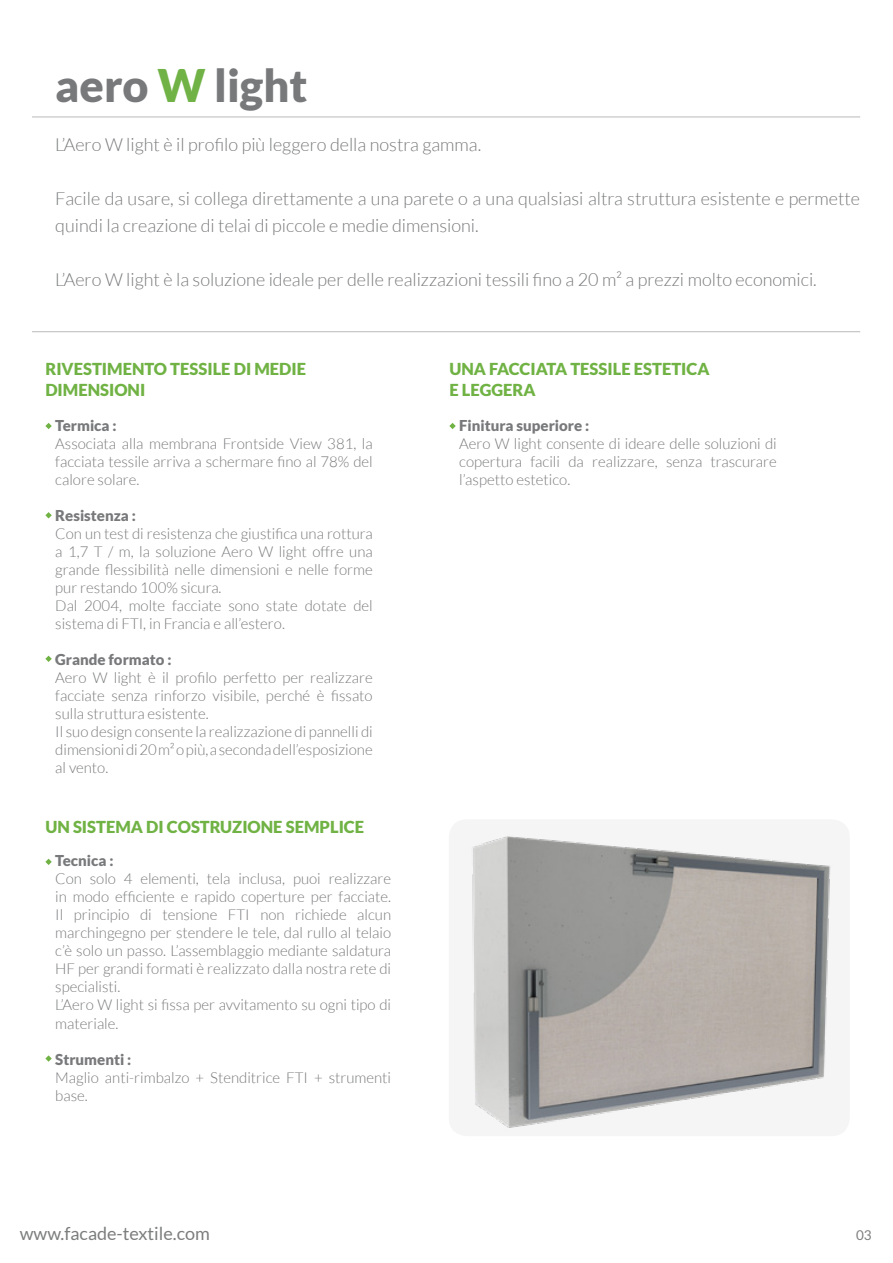
<style>
.page{position:relative;width:893px;height:1263px;background:#fff}
.page>*{position:absolute;margin:0;border:0;box-sizing:border-box;transform-origin:0 0}
.t1{font:900 45px "Lato";color:#78797b}
.t2{font:300 18px/27px "Lato";color:#78797b}
.t3{font:18px "Lato";color:#7c7d7d}
.t4{font:900 16.5px/21px "Lato";color:#70b244}
.t5{font:300 15px/18px "Lato";color:#78797b}
.t6{font:900 15px "Lato";color:#78797b}
.t7{font:13.5px "Lato";color:#7c7d7d}
.s1{color:#70b245}
</style>
<div class="page">
<hr style="left:32px;top:116px;width:828px;height:1px;background:#c2c1c0">
<hr style="left:32px;top:331px;width:828px;height:1px;background:#c2c1c0">
<svg style="left:45px;top:423px;width:7px;height:6px"></svg>
<svg style="left:45px;top:512px;width:7px;height:6px"></svg>
<svg style="left:45px;top:656px;width:7px;height:6px"></svg>
<svg style="left:449px;top:423px;width:7px;height:6px"></svg>
<svg style="left:45px;top:1055px;width:7px;height:7px"></svg>
<img style="left:467px;top:835px;width:367px;height:298px">
<svg style="left:45px;top:859px;width:7px;height:6px"></svg>
<h1 class="t1" style="left:55px;top:59px;width:254px">aero <span class="s1">W</span> light</h1>
<p class="t2" style="left:55px;top:131px;width:427px">L’Aero W light è il profilo più leggero della nostra gamma.</p>
<p class="t2" style="left:55px;top:185px;width:806px">Facile da usare, si collega direttamente a una parete o a una qualsiasi altra struttura esistente e permette quindi la creazione di telai di piccole e medie dimensioni.</p>
<p class="t2" style="left:55px;top:266px;width:763px">L’Aero W light è la soluzione ideale per delle realizzazioni tessili fino a 20 m² a prezzi molto economici.</p>
<p class="t4" style="left:45px;top:359px;width:262px">RIVESTIMENTO TESSILE DI MEDIE<br>DIMENSIONI</p>
<p class="t6" style="left:55px;top:416px;width:63px">Termica :</p>
<p class="t5" style="left:55px;top:434px;width:319px;text-align:justify">Associata alla membrana Frontside View 381, la facciata tessile arriva a schermare fino al 78% del calore solare.</p>
<p class="t6" style="left:55px;top:506px;width:82px">Resistenza :</p>
<p class="t5" style="left:55px;top:524px;width:319px">Con un test di resistenza che giustifica una rottura a 1,7 T / m, la soluzione Aero W light offre una grande flessibilità nelle dimensioni e nelle forme pur restando 100% sicura.<br>Dal 2004, molte facciate sono state dotate del sistema di FTI, in Francia e all’estero.</p>
<p class="t6" style="left:55px;top:650px;width:118px">Grande formato :</p>
<p class="t5" style="left:55px;top:668px;width:319px">Aero W light è il profilo perfetto per realizzare facciate senza rinforzo visibile, perché è fissato sulla struttura esistente.<br>Il suo design consente la realizzazione di pannelli di dimensioni di 20 m² o più, a seconda dell’esposizione al vento.</p>
<p class="t4" style="left:45px;top:816px;width:320px">UN SISTEMA DI COSTRUZIONE SEMPLICE</p>
<p class="t6" style="left:55px;top:852px;width:60px">Tecnica :</p>
<p class="t5" style="left:55px;top:870px;width:337px">Con solo 4 elementi, tela inclusa, puoi realizzare in modo efficiente e rapido coperture per facciate.<br>Il principio di tensione FTI non richiede alcun marchingegno per stendere le tele, dal rullo al telaio c’è solo un passo. L’assemblaggio mediante saldatura HF per grandi formati è realizzato dalla nostra rete di specialisti.<br>L’Aero W light si fissa per avvitamento su ogni tipo di materiale.</p>
<p class="t6" style="left:55px;top:1050px;width:78px">Strumenti :</p>
<p class="t5" style="left:55px;top:1068px;width:337px">Maglio anti-rimbalzo + Stenditrice FTI + strumenti base.</p>
<p class="t4" style="left:449px;top:359px;width:262px">UNA FACCIATA TESSILE ESTETICA<br>E LEGGERA</p>
<p class="t6" style="left:459px;top:416px;width:132px">Finitura superiore :</p>
<p class="t5" style="left:459px;top:434px;width:319px;text-align:justify">Aero W light consente di ideare delle soluzioni di copertura facili da realizzare, senza trascurare l’aspetto estetico.</p>
<p class="t3" style="left:20px;top:1224px;width:192px">www.facade-textile.com</p>
<p class="t7" style="left:856px;top:1228px;width:17px">03</p>
</div>
